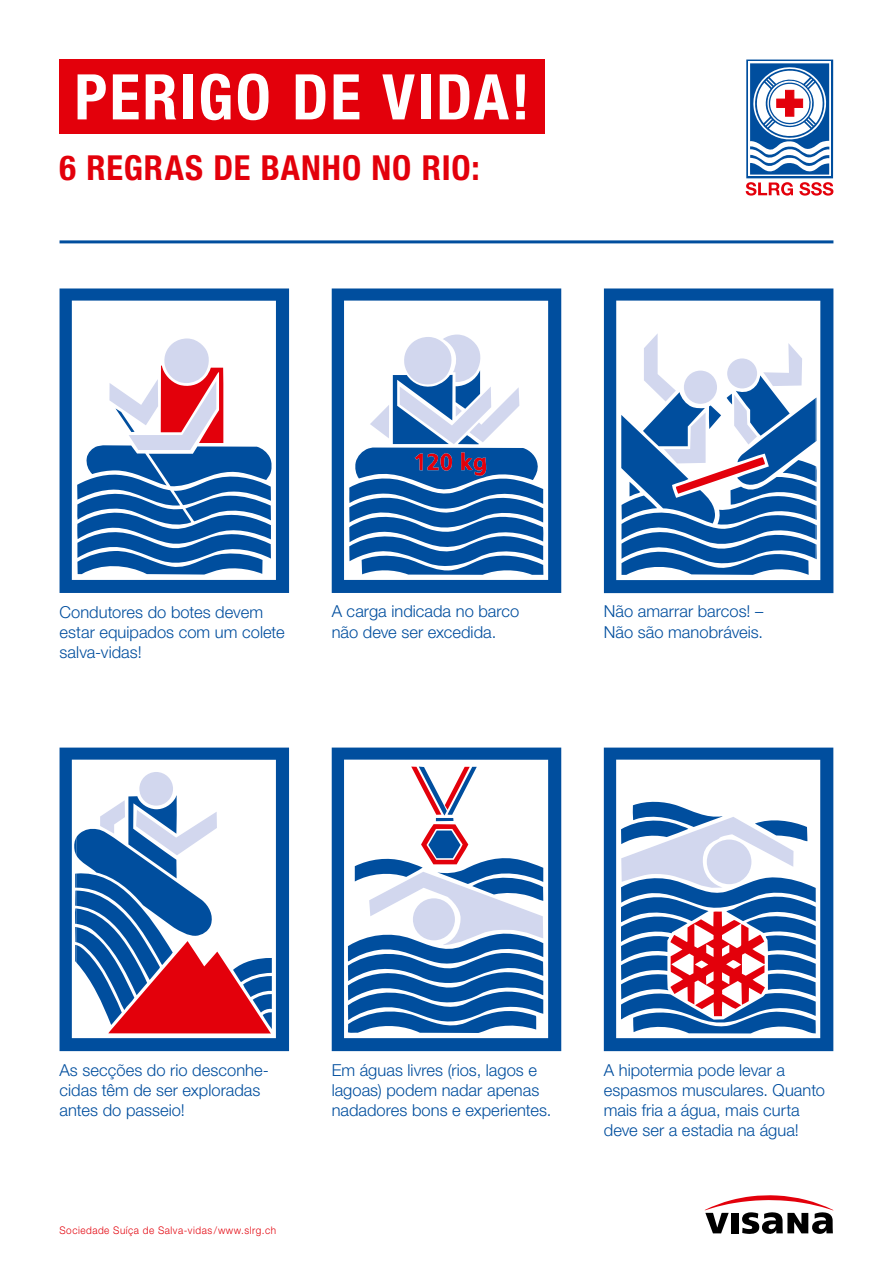
<style>
.page{position:relative;width:893px;height:1263px;background:#fff}
.page>*{position:absolute;margin:0;border:0;box-sizing:border-box;transform-origin:0 0}
.t1{font:700 condensed 63px "Helvetica Neue LT Std";letter-spacing:.035em;color:#fff}
.t2{font:700 condensed 34.5px "Helvetica Neue LT Std";letter-spacing:.025em;color:#e3000b}
.t3{font:300 16.5px/20.2px "Helvetica Neue LT Std";color:#004e9e}
.t4{font:300 10.5px "Helvetica Neue LT Std";letter-spacing:.05em;color:#e3000b;scale:.95 1}
</style>
<div class="page">
<svg style="left:60px;top:288px;width:229px;height:305px;fill:#004e9e"></svg>
<svg style="left:77px;top:338px;width:195px;height:236px"></svg>
<svg style="left:60px;top:747px;width:229px;height:304px;fill:#004e9e"></svg>
<hr style="left:108px;top:1033px;width:163px;height:1px;background:#e3000b">
<div style="left:139px;top:772px;width:34px;height:34px;background:#d2d7ee;border-radius:50%"></div>
<svg style="left:74px;top:795px;width:198px;height:238px"></svg>
<svg style="left:332px;top:288px;width:229px;height:305px"></svg>
<svg style="left:349px;top:335px;width:194px;height:240px"></svg>
<svg style="left:332px;top:747px;width:229px;height:304px"></svg>
<svg style="left:411px;top:766px;width:66px;height:49px"></svg>
<hr style="left:436px;top:818px;width:17px;height:3px;background:#004e9e">
<svg style="left:348px;top:824px;width:195px;height:209px"></svg>
<svg style="left:604px;top:288px;width:229px;height:305px;fill:#004e9e"></svg>
<svg style="left:621px;top:333px;width:196px;height:242px"></svg>
<svg style="left:604px;top:747px;width:229px;height:304px"></svg>
<svg style="left:621px;top:800px;width:195px;height:234px"></svg>
<div style="left:746px;top:60px;width:87px;height:118px;background:linear-gradient(to right,#004e9e,#004e9e)"></div>
<svg style="left:748px;top:62px;width:83px;height:114px"></svg>
<svg style="left:750px;top:63px;width:79px;height:112px"></svg>
<div style="left:784px;top:88px;width:12px;height:31px;border:3px solid #fff"></div>
<div style="left:774px;top:97px;width:31px;height:12px;border:3px solid #fff"></div>
<div style="left:785px;top:90px;width:9px;height:27px;background:#e3000b;border:1px solid #e3000b"></div>
<div style="left:776px;top:99px;width:27px;height:9px;background:#e3000b;border:1px solid #e3000b"></div>
<svg style="left:746px;top:182px;width:47px;height:14px"></svg>
<svg style="left:799px;top:182px;width:34px;height:14px"></svg>
<hr style="left:60px;top:240px;width:773px;height:3px;background:#004e9e">
<svg style="left:705px;top:1195px;width:128px;height:39px"></svg>
<div style="left:731px;top:1213px;width:7px;height:20px;background:#000"></div>
<div style="left:60px;top:60px;width:485px;height:74px;background:#e3000b"></div>
<h1 class="t1" style="left:74px;top:59px;width:457px">PERIGO DE VIDA!</h1>
<h2 class="t2" style="left:60px;top:147px;width:422px">6 REGRAS DE BANHO NO RIO:</h2>
<p class="t3" style="left:60px;top:601px;width:227px">Condutores do botes devem estar equipados com um colete salva-vidas!</p>
<p class="t3" style="left:332px;top:601px;width:189px">A carga indicada no barco não deve ser excedida.</p>
<p class="t3" style="left:604px;top:601px;width:161px">Não amarrar barcos! –<br>Não são manobráveis.</p>
<p class="t3" style="left:60px;top:1059px;width:211px">As secções do rio desconhe&shy;cidas têm de ser exploradas antes do passeio!</p>
<p class="t4" style="left:60px;top:1224px;width:230px">Sociedade Suíça de Salva-vidas /www.slrg.ch</p>
<p class="t3" style="left:332px;top:1059px;width:221px">Em águas livres (rios, lagos e lagoas) podem nadar apenas nadadores bons e experientes.</p>
<p class="t3" style="left:604px;top:1059px;width:223px">A hipotermia pode levar a espasmos musculares. Quanto mais fria a água, mais curta deve ser a estadia na água!</p>
</div>
